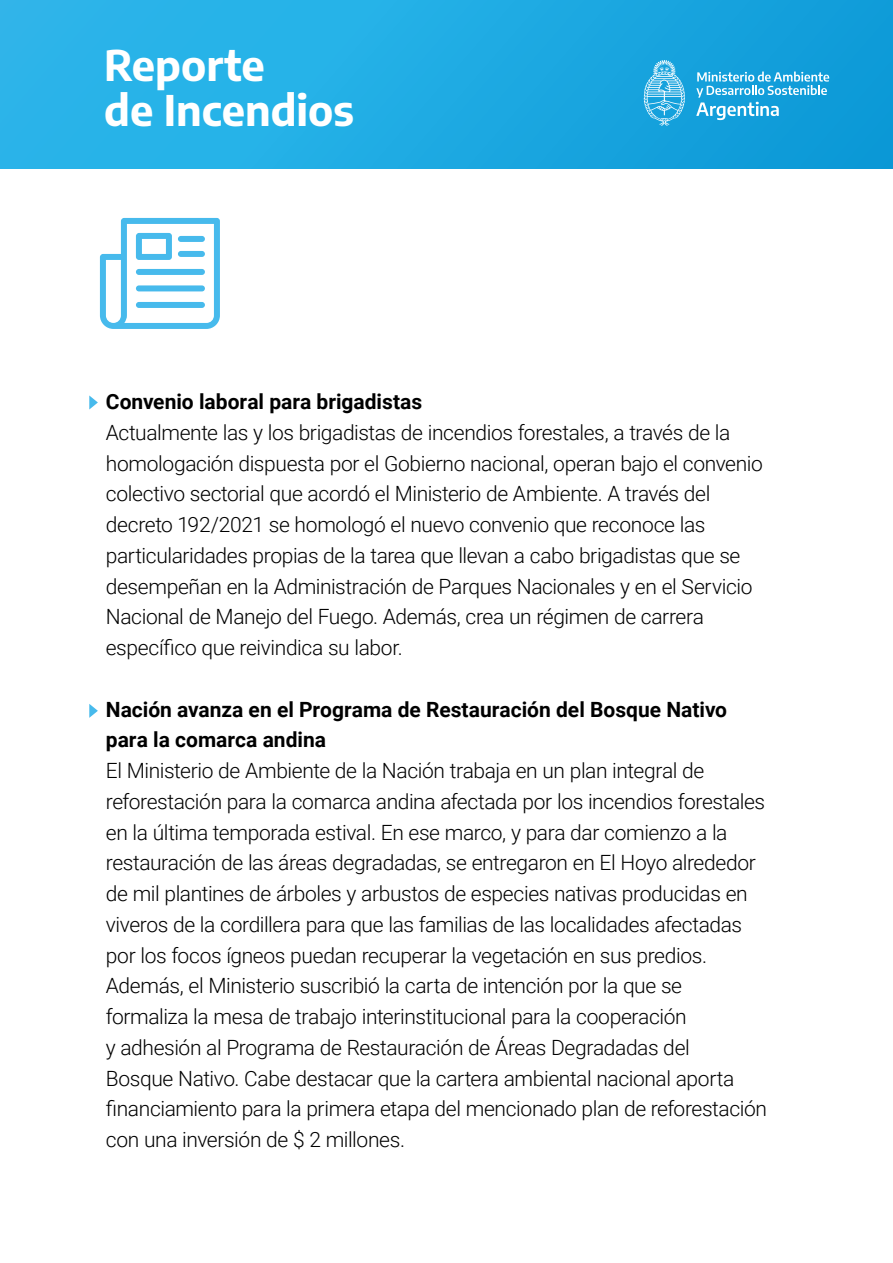
<style>
.page{position:relative;width:893px;height:1263px;background:#fff}
.page>*{position:absolute;margin:0;border:0;box-sizing:border-box;transform-origin:0 0}
.t1{font:700 42px/44.4px "Encode Sans";color:#fff}
.t2{font:300 21px/30.8px "Roboto";letter-spacing:-.02em;color:#000}
.t3{font:700 21px/30.8px "Roboto";color:#000}
</style>
<div class="page">
<div style="left:0;top:0;width:893px;height:169px;background:linear-gradient(to right,#2fb9ec,#0e9bd8)"></div>
<svg style="left:696px;top:72px;width:133px;height:48px;background:#45b2e1"></svg>
<svg style="left:644px;top:60px;width:41px;height:66px;background:#50b9e5"></svg>
<svg style="left:89px;top:395px;width:9px;height:14px"></svg>
<svg style="left:89px;top:704px;width:9px;height:14px"></svg>
<svg style="left:100px;top:218px;width:120px;height:111px"></svg>
<h1 class="t1" style="left:104px;top:42px;width:251px">Reporte<br>de Incendios</h1>
<p class="t3" style="left:106px;top:385px;width:318px">Convenio laboral para brigadistas</p>
<p class="t2" style="left:106px;top:416px;width:659px">Actualmente las y los brigadistas de incendios forestales, a través de la homologación dispuesta por el Gobierno nacional, operan bajo el convenio colectivo sectorial que acordó el Ministerio de Ambiente. A través del decreto 192/2021 se homologó el nuevo convenio que reconoce las particularidades propias de la tarea que llevan a cabo brigadistas que se desempeñan en la Administración de Parques Nacionales y en el Servicio Nacional de Manejo del Fuego. Además, crea un régimen de carrera específico que reivindica su labor.</p>
<p class="t3" style="left:106px;top:693px;width:623px">Nación avanza en el Programa de Restauración del Bosque Nativo para la comarca andina</p>
<p class="t2" style="left:106px;top:754px;width:663px">El Ministerio de Ambiente de la Nación trabaja en un plan integral de reforestación para la comarca andina afectada por los incendios forestales en la última temporada estival. En ese marco, y para dar comienzo a la restauración de las áreas degradadas, se entregaron en El Hoyo alrededor de mil plantines de árboles y arbustos de especies nativas producidas en viveros de la cordillera para que las familias de las localidades afectadas por los focos ígneos puedan recuperar la vegetación en sus predios.<br>Además, el Ministerio suscribió la carta de intención por la que se formaliza la mesa de trabajo interinstitucional para la cooperación<br>y adhesión al Programa de Restauración de Áreas Degradadas del<br>Bosque Nativo. Cabe destacar que la cartera ambiental nacional aporta financiamiento para la primera etapa del mencionado plan de reforestación con una inversión de $ 2 millones.</p>
</div>
